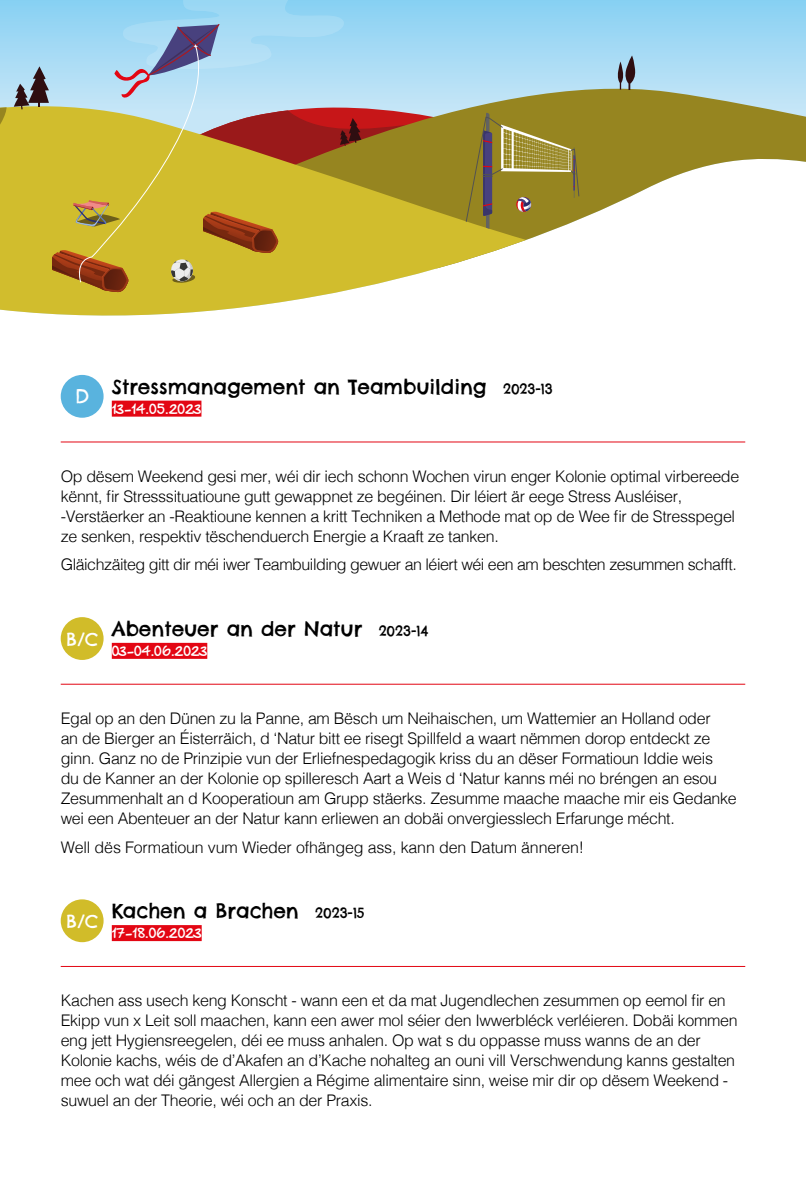
<style>
.page{position:relative;width:806px;height:1191px;background:#fff}
.page>*{position:absolute;margin:0;border:0;box-sizing:border-box;transform-origin:0 0}
.t1{font:20.6px "Chelsea Market Pro";color:#fff}
.t2{font:20px "Chelsea Market Pro";color:#000}
.t3{font:18px "Chelsea Market Pro";color:#fff}
.t4{font:300 16px/20px "Helvetica";letter-spacing:-.02em;color:#000}
.t5{font:16px "Hand Of Sean Pro";letter-spacing:-.01em;color:#fff}
.s1{font-size:14px}
</style>
<div class="page">
<div style="left:112px;top:400px;width:89px;height:16px;background:#e30613"></div>
<div style="left:61px;top:375px;width:42px;height:43px;background:#59b3de;border-radius:50%"></div>
<hr style="left:61px;top:441px;width:683px;height:1px;background:#e30613">
<div style="left:112px;top:643px;width:95px;height:16px;background:#e30613"></div>
<div style="left:61px;top:617px;width:42px;height:43px;background:#d1bc29;border-radius:50%"></div>
<div style="left:112px;top:925px;width:89px;height:16px;background:#e30613"></div>
<div style="left:61px;top:899px;width:42px;height:43px;background:#d1bc29;border-radius:50%"></div>
<hr style="left:61px;top:683px;width:683px;height:1px;background:#e30613">
<hr style="left:61px;top:966px;width:683px;height:1px;background:#e30613">
<svg style="left:361px;top:0;width:444px;height:66px;background:#9ad6f3"></svg>
<svg style="left:361px;top:66px;width:444px;height:107px;background:#adbb9b"></svg>
<svg style="left:0;top:77px;width:684px;height:239px"></svg>
<svg style="left:616px;top:55px;width:20px;height:35px"></svg>
<svg style="left:0;top:0;width:361px;height:292px;background:#b9b575"></svg>
<svg style="left:465px;top:113px;width:113px;height:116px;background:#978737"></svg>
<p class="t1" style="left:75px;top:383px;width:16px">D</p>
<p class="t2" style="left:112px;top:373px;width:442px">Stressmanagement an Teambuilding <span class="s1">2023-13</span></p>
<p class="t5" style="left:112px;top:398px;width:91px">13-14.05.2023</p>
<p class="t4" style="left:61px;top:465px;width:679px">Op dësem Weekend gesi mer, wéi dir iech schonn Wochen virun enger Kolonie optimal virbereede kënnt, fir Stresssituatioune gutt gewappnet ze begéinen. Dir léiert är eege Stress Ausléiser, -Verstäerker an -Reaktioune kennen a kritt Techniken a Methode mat op de Wee fir de Stresspegel ze senken, respektiv tëschenduerch Energie a Kraaft ze tanken.</p>
<p class="t4" style="left:61px;top:553px;width:677px">Gläichzäiteg gitt dir méi iwer Teambuilding gewuer an léiert wéi een am beschten zesummen schafft.</p>
<p class="t3" style="left:66px;top:628px;width:34px">B/C</p>
<p class="t2" style="left:112px;top:616px;width:318px">Abenteuer an der Natur <span class="s1">2023-14</span></p>
<p class="t5" style="left:112px;top:640px;width:97px">03-04.06.2023</p>
<p class="t4" style="left:61px;top:707px;width:677px">Egal op an den Dünen zu la Panne, am Bësch um Neihaischen, um Wattemier an Holland oder<br>an de Bierger an Éisterräich, d ‘Natur bitt ee risegt Spillfeld a waart nëmmen dorop entdeckt ze ginn. Ganz no de Prinzipie vun der Erliefnespedagogik kriss du an dëser Formatioun Iddie weis<br>du de Kanner an der Kolonie op spilleresch Aart a Weis d ‘Natur kanns méi no bréngen an esou Zesummenhalt an d Kooperatioun am Grupp stäerks. Zesumme maache maache mir eis Gedanke wei een Abenteuer an der Natur kann erliewen an dobäi onvergiesslech Erfarunge mécht.</p>
<p class="t4" style="left:61px;top:835px;width:524px">Well dës Formatioun vum Wieder ofhängeg ass, kann den Datum änneren!</p>
<p class="t3" style="left:66px;top:910px;width:34px">B/C</p>
<p class="t2" style="left:112px;top:898px;width:254px">Kachen a Brachen <span class="s1">2023-15</span></p>
<p class="t5" style="left:112px;top:922px;width:91px">17-18.06.2023</p>
<p class="t4" style="left:61px;top:989px;width:678px">Kachen ass usech keng Konscht - wann een et da mat Jugendlechen zesummen op eemol fir en Ekipp vun x Leit soll maachen, kann een awer mol séier den Iwwerbléck verléieren. Dobäi kommen eng jett Hygiensreegelen, déi ee muss anhalen. Op wat s du oppasse muss wanns de an der Kolonie kachs, wéis de d’Akafen an d’Kache nohalteg an ouni vill Verschwendung kanns gestalten mee och wat déi gängest Allergien a Régime alimentaire sinn, weise mir dir op dësem Weekend - suwuel an der Theorie, wéi och an der Praxis.</p>
</div>
